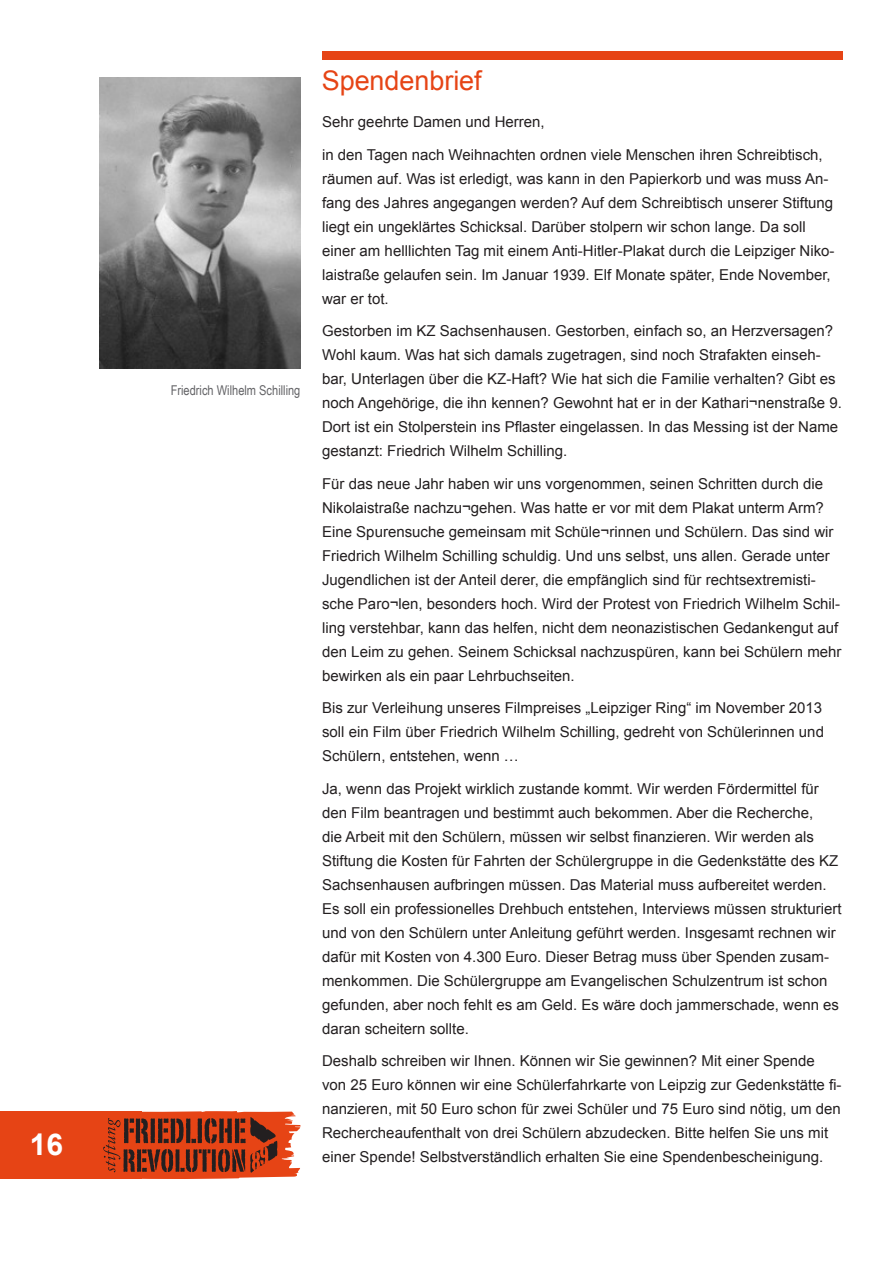
<style>
.page{position:relative;width:893px;height:1263px;background:#fff}
.page>*{position:absolute;margin:0;border:0;box-sizing:border-box;transform-origin:0 0}
.t1{font:700 30px "Arial";color:#fff}
.Headline{font:27px "Arial";color:#e64415}
.Fließtext{font:15px/24px "Arial";color:#231f20}
.t2{font:13.5px "Arial Narrow";color:#636366}
</style>
<div class="page">
<div style="left:0;top:1111px;width:142px;height:68px;background:#e64415"></div>
<svg style="left:103px;top:1111px;width:198px;height:68px"></svg>
<div style="left:322px;top:51px;width:520px;height:9px;background:#e64415"></div>
<img style="left:99px;top:78px;width:201px;height:291px">
<p class="t1" style="left:30px;top:1125px;width:35px">16</p>
<p class="t2" style="left:171px;top:380px;width:131px">Friedrich Wilhelm Schilling</p>
<p class="Headline" style="left:322px;top:63px;width:162px">Spendenbrief</p>
<p class="Fließtext" style="left:322px;top:110px;width:224px">Sehr geehrte Damen und Herren,</p>
<p class="Fließtext" style="left:322px;top:143px;width:514px">in den Tagen nach Weihnachten ordnen viele Menschen ihren Schreibtisch, räumen auf. Was ist erledigt, was kann in den Papierkorb und was muss An&shy;fang des Jahres angegangen werden? Auf dem Schreibtisch unserer Stiftung liegt ein ungeklärtes Schicksal. Darüber stolpern wir schon lange. Da soll einer am helllichten Tag mit einem Anti-Hitler-Plakat durch die Leipziger Niko&shy;laistraße gelaufen sein. Im Januar 1939. Elf Monate später, Ende November, war er tot.</p>
<p class="Fließtext" style="left:322px;top:319px;width:521px">Gestorben im KZ Sachsenhausen. Gestorben, einfach so, an Herzversagen?<br>Wohl kaum. Was hat sich damals zugetragen, sind noch Strafakten einseh&shy;bar, Unterlagen über die KZ-Haft? Wie hat sich die Familie verhalten? Gibt es noch Angehörige, die ihn kennen? Gewohnt hat er in der Kathari¬nenstraße 9.<br>Dort ist ein Stolperstein ins Pflaster eingelassen. In das Messing ist der Name gestanzt: Friedrich Wilhelm Schilling.</p>
<p class="Fließtext" style="left:322px;top:472px;width:521px">Für das neue Jahr haben wir uns vorgenommen, seinen Schritten durch die Nikolaistraße nachzu¬gehen. Was hatte er vor mit dem Plakat unterm Arm?<br>Eine Spurensuche gemeinsam mit Schüle¬rinnen und Schülern. Das sind wir Friedrich Wilhelm Schilling schuldig. Und uns selbst, uns allen. Gerade unter Jugendlichen ist der Anteil derer, die empfänglich sind für rechtsextremisti&shy;sche Paro¬len, besonders hoch. Wird der Protest von Friedrich Wilhelm Schil&shy;ling verstehbar, kann das helfen, nicht dem neonazistischen Gedankengut auf den Leim zu gehen. Seinem Schicksal nachzuspüren, kann bei Schülern mehr bewirken als ein paar Lehrbuchseiten.</p>
<p class="Fließtext" style="left:322px;top:696px;width:503px;text-align:justify">Bis zur Verleihung unseres Filmpreises „Leipziger Ring“ im November 2013 soll ein Film über Friedrich Wilhelm Schilling, gedreht von Schülerinnen und Schülern, entstehen, wenn …</p>
<p class="Fließtext" style="left:322px;top:777px;width:521px">Ja, wenn das Projekt wirklich zustande kommt. Wir werden Fördermittel für den Film beantragen und bestimmt auch bekommen. Aber die Recherche,<br>die Arbeit mit den Schülern, müssen wir selbst finanzieren. Wir werden als Stiftung die Kosten für Fahrten der Schülergruppe in die Gedenkstätte des KZ Sachsenhausen aufbringen müssen. Das Material muss aufbereitet werden.<br>Es soll ein professionelles Drehbuch entstehen, Interviews müssen strukturiert und von den Schülern unter Anleitung geführt werden. Insgesamt rechnen wir dafür mit Kosten von 4.300 Euro. Dieser Betrag muss über Spenden zusam&shy;menkommen. Die Schülergruppe am Evangelischen Schulzentrum ist schon gefunden, aber noch fehlt es am Geld. Es wäre doch jammerschade, wenn es daran scheitern sollte.</p>
<p class="Fließtext" style="left:322px;top:1049px;width:521px">Deshalb schreiben wir Ihnen. Können wir Sie gewinnen? Mit einer Spende von 25 Euro können wir eine Schülerfahrkarte von Leipzig zur Gedenkstätte fi&shy;nanzieren, mit 50 Euro schon für zwei Schüler und 75 Euro sind nötig, um den Rechercheaufenthalt von drei Schülern abzudecken. Bitte helfen Sie uns mit einer Spende! Selbstverständlich erhalten Sie eine Spendenbescheinigung.</p>
</div>
